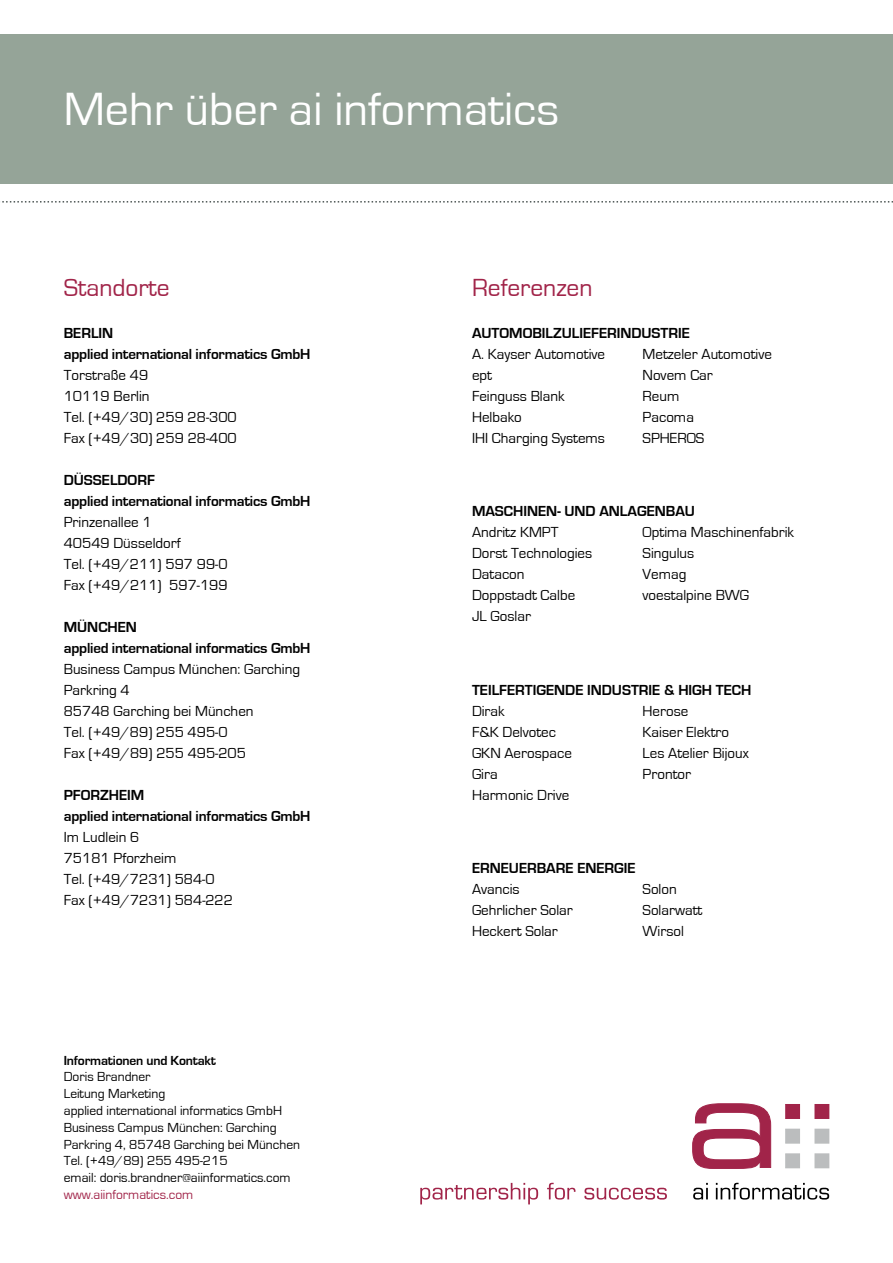
<style>
.page{position:relative;width:893px;height:1263px;background:#fff}
.page>*{position:absolute;margin:0;border:0;box-sizing:border-box;transform-origin:0 0}
.t1{font:48px "Eurostile";color:#fff}
.t2{font:25.5px "Eurostile";color:#a12449}
.t3{font:15px/21px "Eurostile";color:#000}
.t4{font:700 15px/21px "Eurostile";color:#000}
.t5{font:13.5px/16.8px "Eurostile";color:#000}
.t6{font:700 13.5px "Eurostile";letter-spacing:-.015em;color:#000}
.t7{font:13.5px "Eurostile";color:#a12449}
</style>
<div class="page">
<div style="left:786px;top:1154px;width:13px;height:14px;background:#bbbdbe"></div>
<div style="left:786px;top:1154px;width:14px;height:14px;border:1px solid #bbbdbe"></div>
<div style="left:786px;top:1129px;width:13px;height:14px;background:#bbbdbe"></div>
<div style="left:786px;top:1129px;width:14px;height:14px;border:1px solid #bbbdbe"></div>
<div style="left:815px;top:1154px;width:14px;height:14px;background:#bbbdbe"></div>
<div style="left:815px;top:1129px;width:14px;height:14px;background:#bbbdbe"></div>
<svg style="left:692px;top:1103px;width:79px;height:65px"></svg>
<div style="left:786px;top:1104px;width:13px;height:14px;background:#a12449"></div>
<div style="left:786px;top:1104px;width:14px;height:14px;border:1px solid #a12449"></div>
<div style="left:815px;top:1104px;width:14px;height:14px;background:#a12449"></div>
<svg style="left:420px;top:1183px;width:118px;height:21px"></svg>
<svg style="left:547px;top:1183px;width:28px;height:16px"></svg>
<svg style="left:584px;top:1188px;width:83px;height:11px"></svg>
<svg style="left:693px;top:1183px;width:15px;height:16px"></svg>
<svg style="left:716px;top:1183px;width:113px;height:16px"></svg>
<div style="left:0;top:34px;width:893px;height:150px;background:#95a498"></div>
<svg style="left:2px;top:201px;width:891px;height:2px"></svg>
<h1 class="t1" style="left:64px;top:83px;width:497px">Mehr über ai informatics</h1>
<h2 class="t2" style="left:64px;top:273px;width:107px">Standorte</h2>
<p class="t4" style="left:64px;top:322px;width:248px">Berlin<br>applied international informatics GmbH</p>
<p class="t3" style="left:64px;top:364px;width:174px">Torstraße 49<br>10119 Berlin<br>Tel. (+49/30) 259 28-300<br>Fax (+49/30) 259 28-400</p>
<p class="t4" style="left:64px;top:469px;width:248px">Düsseldorf<br>applied international informatics GmbH</p>
<p class="t3" style="left:64px;top:511px;width:165px">Prinzenallee 1<br>40549 Düsseldorf<br>Tel. (+49/211) 597 99-0<br>Fax (+49/211) 597-199</p>
<p class="t4" style="left:64px;top:616px;width:248px">München<br>applied international informatics GmbH</p>
<p class="t3" style="left:64px;top:658px;width:238px">Business Campus München: Garching<br>Parkring 4<br>85748 Garching bei München<br>Tel. (+49/89) 255 495-0<br>Fax (+49/89) 255 495-205</p>
<p class="t4" style="left:64px;top:784px;width:248px">Pforzheim<br>applied international informatics GmbH</p>
<p class="t3" style="left:64px;top:826px;width:171px">Im Ludlein 6<br>75181 Pforzheim<br>Tel. (+49/7231) 584-0<br>Fax (+49/7231) 584-222</p>
<p class="t6" style="left:64px;top:1053px;width:154px">Informationen und Kontakt</p>
<p class="t5" style="left:64px;top:1069px;width:238px">Doris Brandner<br>Leitung Marketing<br>applied international informatics GmbH<br>Business Campus München: Garching<br>Parkring 4, 85748 Garching bei München<br>Tel. (+49/89) 255 495-215<br>email: doris.brandner@aiinformatics.com</p>
<p class="t7" style="left:64px;top:1187px;width:131px">www.aiinformatics.com</p>
<h2 class="t2" style="left:472px;top:273px;width:122px">Referenzen</h2>
<p class="t4" style="left:472px;top:322px;width:69px">Automobilzuli</p>
<p class="t4" style="left:583px;top:322px;width:59px">eferindus</p>
<p class="t4" style="left:661px;top:322px;width:31px">trie</p>
<p class="t3" style="left:472px;top:343px;width:135px">A. Kayser Automotive ept<br>Feinguss Blank<br>Helbako<br>IHI Charging Systems</p>
<p class="t3" style="left:643px;top:343px;width:131px">Metzeler Automotive<br>Novem Car<br>Reum<br>Pacoma<br>SPHEROS</p>
<p class="t4" style="left:472px;top:501px;width:204px">Maschinen- und Anlagenbau</p>
<p class="t3" style="left:472px;top:522px;width:122px">Andritz KMPT<br>Dorst Technologies<br>Datacon<br>Doppstadt Calbe<br>JL Goslar</p>
<p class="t3" style="left:643px;top:522px;width:153px">Optima Maschinenfabrik<br>Singulus<br>Vemag<br>voestalpine BWG</p>
<p class="t4" style="left:472px;top:679px;width:141px">Teilfertigende Indus</p>
<p class="t4" style="left:631px;top:679px;width:66px">trie &amp; High</p>
<p class="t4" style="left:716px;top:679px;width:35px">Tech</p>
<p class="t3" style="left:472px;top:700px;width:101px">Dirak<br>F&amp;K Delvotec<br>GKN Aerospace<br>Gira<br>Harmonic Drive</p>
<p class="t3" style="left:643px;top:700px;width:108px">Herose<br>Kaiser Elektro<br>Les Atelier Bijoux<br>Prontor</p>
<p class="t4" style="left:472px;top:858px;width:165px">Erneuerbare Energie</p>
<p class="t3" style="left:472px;top:879px;width:102px">Avancis<br>Gehrlicher Solar<br>Heckert Solar</p>
<p class="t3" style="left:643px;top:879px;width:61px">Solon<br>Solarwatt<br>Wirsol</p>
</div>
